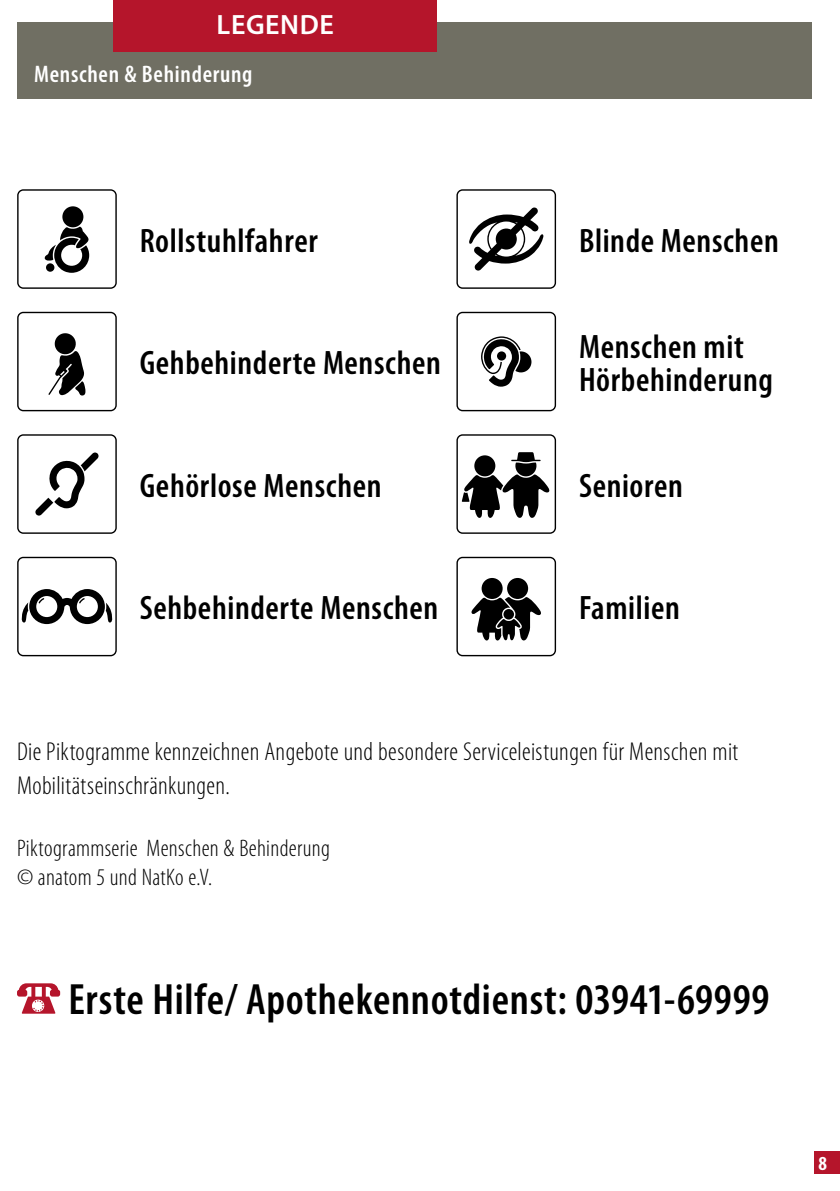
<style>
.page{position:relative;width:840px;height:1191px;background:#fff}
.page>*{position:absolute;margin:0;border:0;box-sizing:border-box;transform-origin:0 0}
.t1{font:600 condensed 44px "Myriad Pro";letter-spacing:.015em;color:#000}
.t2{font:600 condensed 34px/32.4px "Myriad Pro";letter-spacing:.02em;color:#000}
.t3{font:600 28px "Myriad Pro";letter-spacing:.02em;color:#fff}
.t4{font:300 condensed 26px/33.6px "Myriad Pro";letter-spacing:.015em;color:#000}
.t5{font:300 condensed 24px/28.8px "Myriad Pro";letter-spacing:.01em;color:#000}
.t6{font:600 condensed 24px "Myriad Pro";letter-spacing:.03em;color:#fff}
.t7{font:700 condensed 20px "Myriad Pro";color:#fff}
</style>
<div class="page">
<div style="left:814px;top:1151px;width:25px;height:23px;background:#b5152b"></div>
<div style="left:17px;top:23px;width:794px;height:76px;background:#706f63"></div>
<div style="left:113px;top:0;width:324px;height:51px;background:#b5152b"></div>
<svg style="left:17px;top:189px;width:100px;height:100px"></svg>
<svg style="left:17px;top:312px;width:100px;height:99px"></svg>
<svg style="left:17px;top:557px;width:100px;height:99px"></svg>
<svg style="left:456px;top:312px;width:99px;height:99px"></svg>
<svg style="left:456px;top:434px;width:99px;height:100px"></svg>
<svg style="left:456px;top:557px;width:99px;height:99px"></svg>
<svg style="left:456px;top:189px;width:99px;height:100px"></svg>
<svg style="left:17px;top:434px;width:100px;height:100px"></svg>
<svg style="left:17px;top:983px;width:43px;height:30px"></svg>
<p class="t3" style="left:216px;top:7px;width:119px">LEGENDE</p>
<p class="t6" style="left:34px;top:59px;width:220px">Menschen &amp; Behinderung</p>
<p class="t2" style="left:140px;top:224px;width:179px">Rollstuhlfahrer</p>
<p class="t2" style="left:578px;top:224px;width:201px">Blinde Menschen</p>
<p class="t2" style="left:140px;top:346px;width:302px">Gehbehinderte Menschen</p>
<p class="t2" style="left:578px;top:330px;width:195px">Menschen mit<br>Hörbehinderung</p>
<p class="t2" style="left:140px;top:469px;width:243px">Gehörlose Menschen</p>
<p class="t2" style="left:578px;top:469px;width:105px">Senioren</p>
<p class="t2" style="left:140px;top:591px;width:300px">Sehbehinderte Menschen</p>
<p class="t2" style="left:578px;top:591px;width:102px">Familien</p>
<p class="t4" style="left:17px;top:735px;width:722px">Die Piktogramme kennzeichnen Angebote und besondere Serviceleistungen für Menschen mit<br>Mobilitätseinschränkungen.</p>
<p class="t5" style="left:17px;top:834px;width:314px">Piktogrammserie Menschen &amp; Behinderung © anatom 5 und NatKo e.V.</p>
<p class="t1" style="left:68px;top:972px;width:702px">Erste Hilfe/ Apothekennotdienst: 03941-69999</p>
<p class="t7" style="left:818px;top:1151px;width:10px">8</p>
</div>
